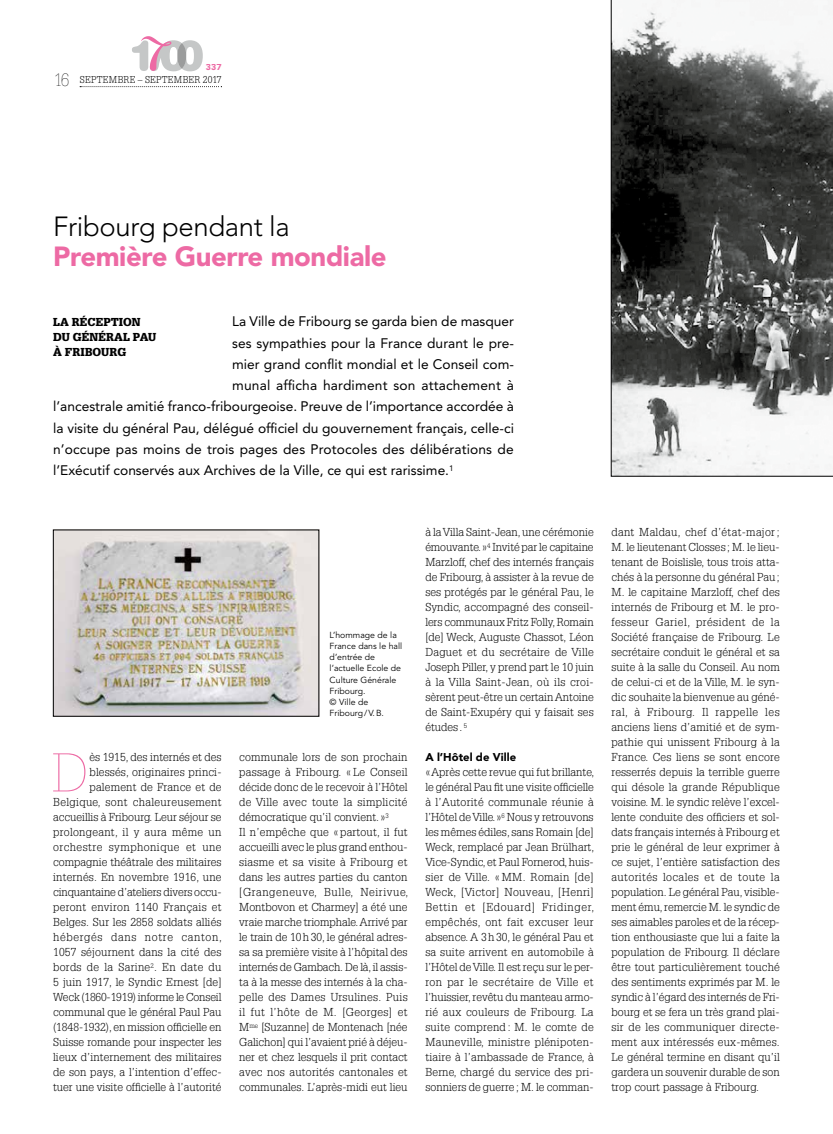
<style>
.page{position:relative;width:833px;height:1134px;background:#fff}
.page>*{position:absolute;margin:0;border:0;box-sizing:border-box;transform-origin:0 0}
.t1{font:100 53.12px "Glypha LT Std";color:#ed6aa4}
.t2{font:900 27.5px "Avenir LT Std";letter-spacing:-.015em;color:#ed6aa4}
.t3{font:300 27.5px "Avenir LT Std";letter-spacing:-.015em;color:#000}
.t4{font:100 17.5px "Glypha LT Std";color:#000}
.t5{font:13.75px "Avenir LT Std";color:#000}
.t6{font:300 11.25px/15px "Glypha LT Std";letter-spacing:.005em;color:#000;text-align:justify}
.t7{font:900 11.25px/15px "Glypha LT Std";letter-spacing:.01em;color:#000}
.t8{font:900 11.25px "Avenir LT Std";color:#000}
.t9{font:300 9.75px "Glypha LT Std";letter-spacing:.025em;color:#000}
.t10{font:8.75px/11.2px "Avenir LT Std";color:#000}
.t11{font:900 8.75px "Avenir LT Std";color:#ed6aa4}
</style>
<div class="page">
<svg style="left:80px;top:86px;width:142px;height:1px"></svg>
<svg style="left:132px;top:36px;width:71px;height:35px"></svg>
<svg style="left:611px;top:0;width:222px;height:476px"></svg>
<img style="left:55px;top:532px;width:262px;height:182px">
<h3 class="t4" style="left:53px;top:70px;width:18px">16</h3>
<p class="t11" style="left:206px;top:62px;width:17px">337</p>
<p class="t9" style="left:80px;top:74px;width:143px">SEPTEMBRE – SEPTEMBER 2017</p>
<h2 class="t3" style="left:53px;top:211px;width:238px">Fribourg pendant la</h2>
<h2 class="t2" style="left:53px;top:240px;width:335px">Première Guerre mondiale</h2>
<p class="t5" style="left:232px;top:314px;width:283px">La Ville de Fribourg se garda bien de masquer</p>
<p class="t5" style="left:232px;top:335px;width:283px">ses sympathies pour la France durant le pre-</p>
<p class="t5" style="left:232px;top:356px;width:283px">mier grand conflit mondial et le Conseil com-</p>
<p class="t5" style="left:232px;top:377px;width:283px">munal afficha hardiment son attachement à</p>
<p class="t5" style="left:53px;top:399px;width:462px">l’ancestrale amitié franco-fribourgeoise. Preuve de l’importance accordée à</p>
<p class="t5" style="left:53px;top:420px;width:462px">la visite du général Pau, délégué officiel du gouvernement français, celle-ci</p>
<p class="t5" style="left:53px;top:441px;width:462px">n’occupe pas moins de trois pages des Protocoles des délibérations de</p>
<p class="t5" style="left:53px;top:462px;width:402px">l’Exécutif conservés aux Archives de la Ville, ce qui est rarissime.<sup>1</sup></p>
<p class="t7" style="left:53px;top:315px;width:105px">LA RÉCEPTION<br>DU GÉNÉRAL PAU<br>À FRIBOURG</p>
<p class="t10" style="left:330px;top:629px;width:74px">L’hommage de la<br>France dans le hall d’entrée de l’actuelle Ecole de<br>Culture Générale<br>Fribourg.<br>© Ville de<br>Fribourg/V.B.</p>
<p class="t6" style="left:53px;top:750px;width:170px;text-align:right">ès 1915, des internés et des blessés, originaires princi&shy;palement de France et de Belgique, sont chaleureusement accueillis à Fribourg. Leur séjour se prolongeant, il y aura même un orchestre symphonique et une compagnie théâtrale des militaires internés. En novembre 1916, une cinquantaine d’ateliers divers occu&shy;peront environ 1140 Français et Belges. Sur les 2858 soldats alliés hébergés dans notre canton, 1057 séjournent dans la cité des bords de la Sarine<sup>2</sup>. En date du 5 juin 1917, le Syndic Ernest [de] Weck (1860-1919) informe le Conseil communal que le général Paul Pau (1848-1932), en mission officielle en Suisse romande pour inspecter les lieux d’internement des militaires de son pays, a l’intention d’effec&shy;tuer une visite officielle à l’autorité</p>
<p class="t6" style="left:239px;top:750px;width:170px;text-align:left">communale lors de son prochain passage à Fribourg. « Le Conseil décide donc de le recevoir à l’Hôtel de Ville avec toute la simplicité démocratique qu’il convient. »<sup>3<br></sup>Il n’empêche que « partout, il fut accueilli avec le plus grand enthou&shy;siasme et sa visite à Fribourg et dans les autres parties du canton [Grangeneuve, Bulle, Neirivue, Montbovon et Charmey] a été une vraie marche triomphale. Arrivé par le train de 10h30, le général adres&shy;sa sa première visite à l’hôpital des internés de Gambach. De là, il assis&shy;ta à la messe des internés à la cha&shy;pelle des Dames Ursulines. Puis il fut l’hôte de M. [Georges] et M<sup>me</sup> [Suzanne] de Montenach [née Galichon] qui l’avaient prié à déjeu&shy;ner et chez lesquels il prit contact avec nos autorités cantonales et communales. L’après-midi eut lieu</p>
<h1 class="t1" style="left:52px;top:742px;width:37px">D</h1>
<p class="t6" style="left:425px;top:525px;width:170px">à la Villa Saint-Jean, une cérémonie émouvante.»<sup>4</sup> Invité par le capitaine Marzloff, chef des internés français de Fribourg, à assister à la revue de ses protégés par le général Pau, le Syndic, accompagné des conseil&shy;lers communaux Fritz Folly, Romain [de] Weck, Auguste Chassot, Léon Daguet et du secrétaire de Ville Joseph Piller, y prend part le 10 juin à la Villa Saint-Jean, où ils croi&shy;sèrent peut-être un certain Antoine de Saint-Exupéry qui y faisait ses études . <sup>5</sup></p>
<p class="t8" style="left:425px;top:751px;width:92px">A l’Hôtel de Ville</p>
<p class="t6" style="left:425px;top:765px;width:170px">«Après cette revue qui fut brillante, le général Pau fit une visite officielle à l’Autorité communale réunie à l’Hôtel de Ville. »<sup>6</sup> Nous y retrouvons les mêmes édiles, sans Romain [de] Weck, remplacé par Jean Brülhart, Vice-Syndic, et Paul Fornerod, huis&shy;sier de Ville. « MM. Romain [de] Weck, [Victor] Nouveau, [Henri] Bettin et [Edouard] Fridinger, empêchés, ont fait excuser leur absence. A 3h30, le général Pau et sa suite arrivent en automobile à l’Hôtel de Ville. Il est reçu sur le per&shy;ron par le secrétaire de Ville et l’huissier, revêtu du manteau armo&shy;rié aux couleurs de Fribourg. La suite comprend : M. le comte de Mauneville, ministre plénipoten&shy;tiaire à l’ambassade de France, à Berne, chargé du service des pri&shy;sonniers de guerre ; M. le comman-</p>
<p class="t6" style="left:611px;top:525px;width:170px">dant Maldau, chef d’état-major ; M. le lieutenant Closses ; M. le lieu&shy;tenant de Boislisle, tous trois atta&shy;chés à la personne du général Pau; M. le capitaine Marzloff, chef des internés de Fribourg et M. le pro&shy;fesseur Gariel, président de la Société française de Fribourg. Le secrétaire conduit le général et sa suite à la salle du Conseil. Au nom de celui-ci et de la Ville, M. le syn&shy;dic souhaite la bienvenue au géné&shy;ral, à Fribourg. Il rappelle les anciens liens d’amitié et de sym&shy;pathie qui unissent Fribourg à la France. Ces liens se sont encore resserrés depuis la terrible guerre qui désole la grande République voisine. M. le syndic relève l’excel&shy;lente conduite des officiers et sol&shy;dats français internés à Fribourg et prie le général de leur exprimer à ce sujet, l’entière satisfaction des autorités locales et de toute la population. Le général Pau, visible&shy;ment ému, remercie M. le syndic de ses aimables paroles et de la récep&shy;tion enthousiaste que lui a faite la population de Fribourg. Il déclare être tout particulièrement touché des sentiments exprimés par M. le syndic à l’égard des internés de Fri&shy;bourg et se fera un très grand plai&shy;sir de les communiquer directe&shy;ment aux intéressés eux-mêmes.<br>Le général termine en disant qu’il gardera un souvenir durable de son trop court passage à Fribourg.</p>
</div>
